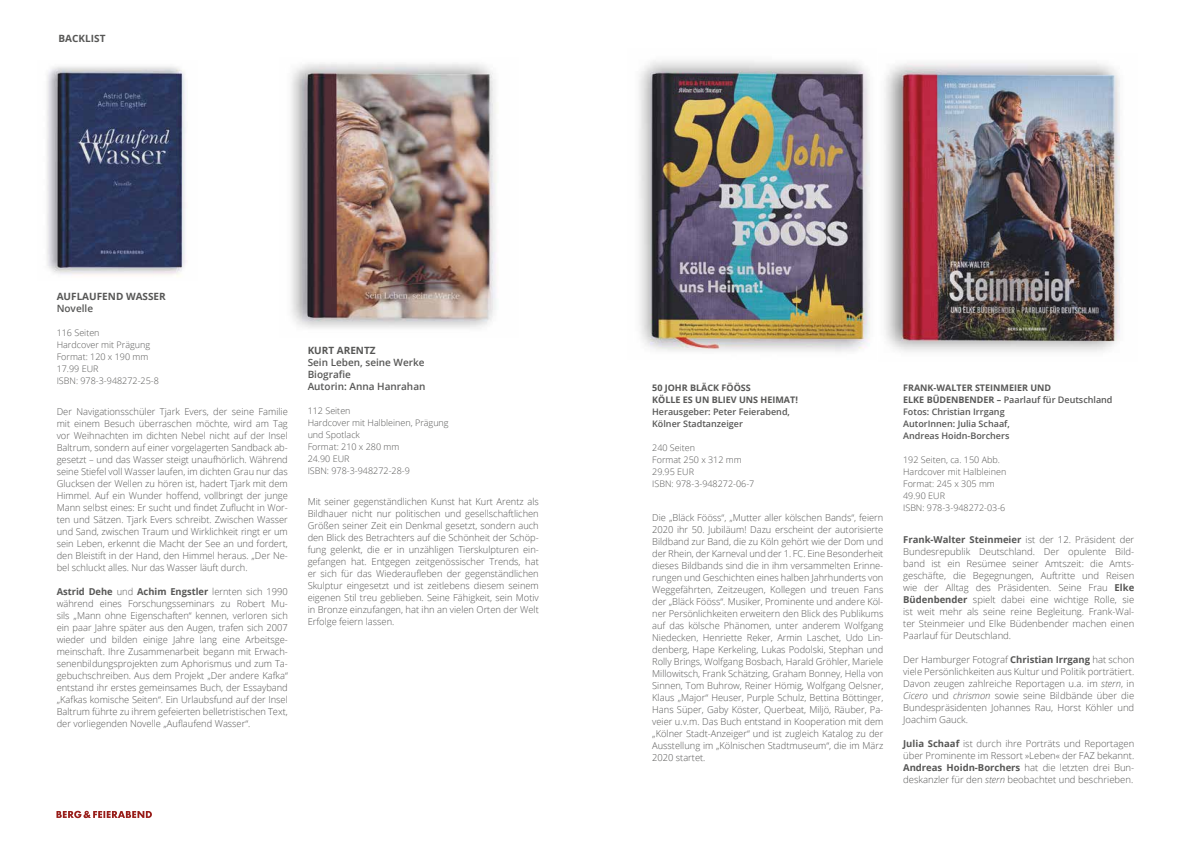
<style>
.page{position:relative;width:1191px;height:842px;background:#fff}
.page>*{position:absolute;margin:0;border:0;box-sizing:border-box;transform-origin:0 0}
.t1{font:600 10px/12px "Open Sans";color:#575756}
.t2{font:700 10px "Open Sans";color:#575756}
.t3{font:300 9.5px/12px "Open Sans";color:#575756;text-align:justify}
.t4{font:300 9px/12px "Open Sans";color:#575756}
.t5{font:600 9px/12px "Open Sans";color:#575756}
.t6{font:700 9px/12px "Open Sans";color:#575756}
.s1{font-weight:700}
.s2{font-style:italic}
</style>
<div class="page">
<svg style="left:56px;top:811px;width:96px;height:7px"></svg>
<img style="left:47px;top:66px;width:139px;height:211px">
<img style="left:291px;top:63px;width:206px;height:265px">
<img style="left:639px;top:60px;width:231px;height:292px">
<img style="left:884px;top:63px;width:236px;height:289px">
<p class="t2" style="left:59px;top:31px;width:48px">BACKLIST</p>
<p class="t2" style="left:57px;top:289px;width:111px">AUFLAUFEND WASSER</p>
<p class="t1" style="left:57px;top:302px;width:38px">Novelle</p>
<p class="t4" style="left:57px;top:326px;width:104px">116 Seiten<br>Hardcover mit Prägung<br>Format: 120 x 190 mm<br>17.99 EUR<br>ISBN: 978-3-948272-25-8</p>
<p class="t3" style="left:57px;top:405px;width:233px">Der Navigationsschüler Tjark Evers, der seine Familie mit einem Besuch überraschen möchte, wird am Tag vor Weihnachten im dichten Nebel nicht auf der Insel Baltrum, sondern auf einer vorgelagerten Sandback ab&shy;gesetzt – und das Wasser steigt unaufhörlich. Während seine Stiefel voll Wasser laufen, im dichten Grau nur das Glucksen der Wellen zu hören ist, hadert Tjark mit dem Himmel. Auf ein Wunder hoffend, vollbringt der junge Mann selbst eines: Er sucht und findet Zuflucht in Wor&shy;ten und Sätzen. Tjark Evers schreibt. Zwischen Wasser und Sand, zwischen Traum und Wirklichkeit ringt er um sein Leben, erkennt die Macht der See an und fordert, den Bleistift in der Hand, den Himmel heraus. „Der Ne&shy;bel schluckt alles. Nur das Wasser läuft durch.</p>
<p class="t3" style="left:57px;top:585px;width:233px"><span class="s1">Astrid Dehe</span> und <span class="s1">Achim Engstler</span> lernten sich 1990 während eines Forschungsseminars zu Robert Mu&shy;sils „Mann ohne Eigenschaften“ kennen, verloren sich ein paar Jahre später aus den Augen, trafen sich 2007 wieder und bilden einige Jahre lang eine Arbeitsge&shy;meinschaft. Ihre Zusammenarbeit begann mit Erwach&shy;senenbildungsprojekten zum Aphorismus und zum Ta&shy;gebuchschreiben. Aus dem Projekt „Der andere Kafka“ entstand ihr erstes gemeinsames Buch, der Essayband „Kafkas komische Seiten“. Ein Urlaubsfund auf der Insel Baltrum führte zu ihrem gefeierten belletristischen Text, der vorliegenden Novelle „Auflaufend Wasser“.</p>
<p class="t2" style="left:308px;top:343px;width:69px">KURT ARENTZ</p>
<p class="t1" style="left:308px;top:356px;width:119px">Sein Leben, seine Werke<br>Biografie<br>Autorin: Anna Hanrahan</p>
<p class="t4" style="left:308px;top:404px;width:142px">112 Seiten<br>Hardcover mit Halbleinen, Prägung und Spotlack<br>Format: 210 x 280 mm<br>24.90 EUR<br>ISBN: 978-3-948272-28-9</p>
<p class="t3" style="left:308px;top:495px;width:233px">Mit seiner gegenständlichen Kunst hat Kurt Arentz als Bildhauer nicht nur politischen und gesellschaftlichen Größen seiner Zeit ein Denkmal gesetzt, sondern auch den Blick des Betrachters auf die Schönheit der Schöp&shy;fung gelenkt, die er in unzähligen Tierskulpturen ein&shy;gefangen hat. Entgegen zeitgenössischer Trends, hat er sich für das Wiederaufleben der gegenständlichen Skulptur eingesetzt und ist zeitlebens diesem seinem eigenen Stil treu geblieben. Seine Fähigkeit, sein Motiv in Bronze einzufangen, hat ihn an vielen Orten der Welt Erfolge feiern lassen.</p>
<p class="t6" style="left:652px;top:381px;width:147px">50 JOHR BLÄCK FÖÖSS<br>KÖLLE ES UN BLIEV UNS HEIMAT!</p>
<p class="t5" style="left:652px;top:405px;width:139px">Herausgeber: Peter Feierabend,<br>Kölner Stadtanzeiger</p>
<p class="t4" style="left:652px;top:441px;width:104px">240 Seiten<br>Format 250 x 312 mm<br>29.95 EUR<br>ISBN: 978-3-948272-06-7</p>
<p class="t3" style="left:652px;top:511px;width:233px">Die „Bläck Fööss“, „Mutter aller kölschen Bands“, feiern 2020 ihr 50. Jubiläum! Dazu erscheint der autorisierte Bildband zur Band, die zu Köln gehört wie der Dom und der Rhein, der Karneval und der 1. FC. Eine Besonderheit dieses Bildbands sind die in ihm versammelten Erinne&shy;rungen und Geschichten eines halben Jahrhunderts von Weggefährten, Zeitzeugen, Kollegen und treuen Fans der „Bläck Fööss“. Musiker, Prominente und andere Köl&shy;ner Persönlichkeiten erweitern den Blick des Publikums auf das kölsche Phänomen, unter anderem Wolfgang Niedecken, Henriette Reker, Armin Laschet, Udo Lin&shy;denberg, Hape Kerkeling, Lukas Podolski, Stephan und Rolly Brings, Wolfgang Bosbach, Harald Gröhler, Mariele Millowitsch, Frank Schätzing, Graham Bonney, Hella von Sinnen, Tom Buhrow, Reiner Hömig, Wolfgang Oelsner, Klaus „Major“ Heuser, Purple Schulz, Bettina Böttinger, Hans Süper, Gaby Köster, Querbeat, Miljö, Räuber, Pa&shy;veier u.v.m. Das Buch entstand in Kooperation mit dem „Kölner Stadt-Anzeiger“ und ist zugleich Katalog zu der Ausstellung im „Kölnischen Stadtmuseum“, die im März 2020 startet.</p>
<p class="t5" style="left:903px;top:381px;width:211px"><span class="s1">FRANK-WALTER STEINMEIER UND<br>ELKE BÜDENBENDER –</span> Paarlauf für Deutschland<br>Fotos: Christian Irrgang<br>AutorInnen: Julia Schaaf,<br>Andreas Hoidn-Borchers</p>
<p class="t4" style="left:903px;top:453px;width:105px">192 Seiten, ca. 150 Abb.<br>Hardcover mit Halbleinen<br>Format: 245 x 305 mm<br>49.90 EUR<br>ISBN: 978-3-948272-03-6</p>
<p class="t3" style="left:903px;top:534px;width:233px"><span class="s1">Frank-Walter Steinmeier</span> ist der 12. Präsident der Bundesrepublik Deutschland. Der opulente Bild&shy;band ist ein Resümee seiner Amtszeit: die Amts&shy;geschäfte, die Begegnungen, Auftritte und Reisen wie der Alltag des Präsidenten. Seine Frau <span class="s1">Elke Büdenbender</span> spielt dabei eine wichtige Rolle, sie ist weit mehr als seine reine Begleitung. Frank-Wal&shy;ter Steinmeier und Elke Büdenbender machen einen Paarlauf für Deutschland.</p>
<p class="t3" style="left:903px;top:654px;width:233px">Der Hamburger Fotograf <span class="s1">Christian Irrgang</span> hat schon viele Persönlichkeiten aus Kultur und Politik porträtiert.<br>Davon zeugen zahlreiche Reportagen u.a. im <span class="s2">stern</span>, in <span class="s2">Cicero</span> und <span class="s2">chrismon</span> sowie seine Bildbände über die Bundespräsidenten Johannes Rau, Horst Köhler und Joachim Gauck.</p>
<p class="t3" style="left:903px;top:738px;width:233px"><span class="s1">Julia Schaaf</span> ist durch ihre Porträts und Reportagen über Prominente im Ressort »Leben« der FAZ bekannt.<br><span class="s1">Andreas Hoidn-Borchers</span> hat die letzten drei Bun&shy;deskanzler für den <span class="s2">stern</span> beobachtet und beschrieben.</p>
</div>
